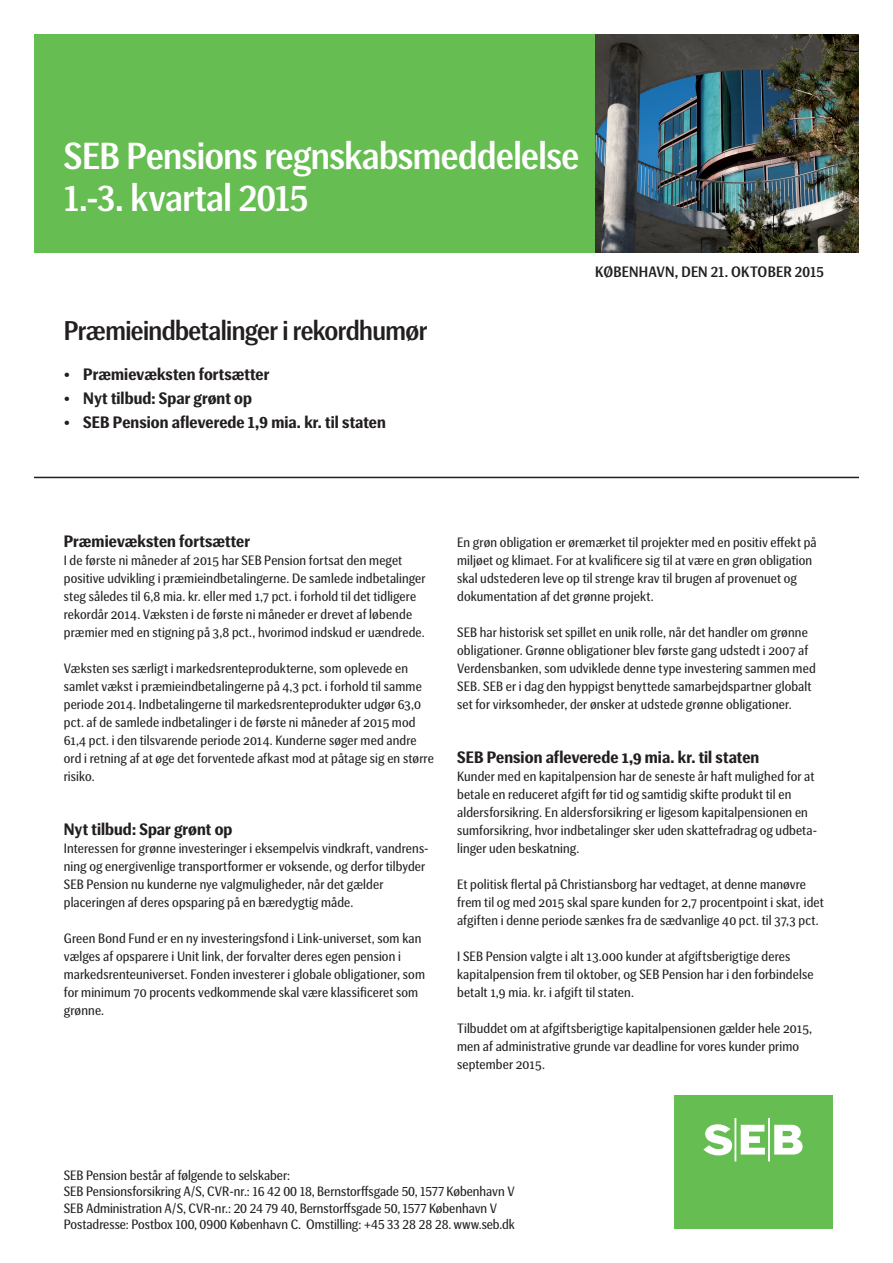
<style>
.page{position:relative;width:893px;height:1263px;background:#fff}
.page>*{position:absolute;margin:0;border:0;box-sizing:border-box;transform-origin:0 0}
.t1{font:500 37.5px/42px "SEB Basic";letter-spacing:-.015em;color:#fff}
.t2{font:500 27px "SEB Basic";letter-spacing:-.025em;color:#231f20}
.t3{font:700 16.5px "SEB Basic";letter-spacing:.005em;color:#231f20}
.t4{font:500 15px "SEB Basic";letter-spacing:.01em;color:#231f20}
.t5{font:13.5px/18px "SEB Basic";letter-spacing:.01em;color:#231f20}
</style>
<div class="page">
<hr style="left:34px;top:477px;width:825px;height:1px;background:#231f20">
<div style="left:674px;top:1095px;width:158px;height:134px;background:#66bd52"></div>
<svg style="left:703px;top:1118px;width:100px;height:43px"></svg>
<div style="left:34px;top:34px;width:561px;height:219px;background:#66bd52"></div>
<img style="left:595px;top:34px;width:264px;height:219px">
<h1 class="t1" style="left:64px;top:136px;width:517px">SEB Pensions regnskabsmeddelelse<br>1.-3. kvartal 2015</h1>
<h2 class="t2" style="left:64px;top:315px;width:365px">Præmieindbetalinger i rekordhumør</h2>
<p class="t3" style="left:64px;top:365px;width:207px">• Præmievæksten fortsætter</p>
<p class="t3" style="left:64px;top:389px;width:190px">• Nyt tilbud: Spar grønt op</p>
<p class="t3" style="left:64px;top:413px;width:323px">• SEB Pension afleverede 1,9 mia. kr. til staten</p>
<p class="t4" style="left:595px;top:263px;width:230px">KØBENHAVN, DEN 21. OKTOBER 2015</p>
<p class="t3" style="left:64px;top:532px;width:188px">Præmievæksten fortsætter</p>
<p class="t5" style="left:64px;top:551px;width:363px">I de første ni måneder af 2015 har SEB Pension fortsat den meget positive udvikling i præmieindbetalingerne. De samlede indbetalinger steg således til 6,8 mia. kr. eller med 1,7 pct. i forhold til det tidligere rekordår 2014. Væksten i de første ni måneder er drevet af løbende præmier med en stigning på 3,8 pct., hvorimod indskud er uændrede.</p>
<p class="t5" style="left:64px;top:659px;width:372px">Væksten ses særligt i markedsrenteprodukterne, som oplevede en samlet vækst i præmieindbetalingerne på 4,3 pct. i forhold til samme periode 2014. Indbetalingerne til markedsrenteprodukter udgør 63,0 pct. af de samlede indbetalinger i de første ni måneder af 2015 mod 61,4 pct. i den tilsvarende periode 2014. Kunderne søger med andre ord i retning af at øge det forventede afkast mod at påtage sig en større risiko.</p>
<p class="t3" style="left:64px;top:820px;width:170px">Nyt tilbud: Spar grønt op</p>
<p class="t5" style="left:64px;top:839px;width:366px">Interessen for grønne investeringer i eksempelvis vindkraft, vandrens&shy;ning og energivenlige transportformer er voksende, og derfor tilbyder SEB Pension nu kunderne nye valgmuligheder, når det gælder placeringen af deres opsparing på en bæredygtig måde.</p>
<p class="t5" style="left:64px;top:929px;width:363px">Green Bond Fund er en ny investeringsfond i Link-universet, som kan vælges af opsparere i Unit link, der forvalter deres egen pension i markedsrenteuniverset. Fonden investerer i globale obligationer, som for minimum 70 procents vedkommende skal være klassificeret som grønne.</p>
<p class="t5" style="left:457px;top:533px;width:361px">En grøn obligation er øremærket til projekter med en positiv effekt på miljøet og klimaet. For at kvalificere sig til at være en grøn obligation skal udstederen leve op til strenge krav til brugen af provenuet og dokumentation af det grønne projekt.</p>
<p class="t5" style="left:457px;top:623px;width:360px">SEB har historisk set spillet en unik rolle, når det handler om grønne obligationer. Grønne obligationer blev første gang udstedt i 2007 af Verdensbanken, som udviklede denne type investering sammen med SEB. SEB er i dag den hyppigst benyttede samarbejdspartner globalt set for virksomheder, der ønsker at udstede grønne obligationer.</p>
<p class="t3" style="left:457px;top:748px;width:304px">SEB Pension afleverede 1,9 mia. kr. til staten</p>
<p class="t5" style="left:457px;top:767px;width:362px">Kunder med en kapitalpension har de seneste år haft mulighed for at betale en reduceret afgift før tid og samtidig skifte produkt til en aldersforsikring. En aldersforsikring er ligesom kapitalpensionen en sumforsikring, hvor indbetalinger sker uden skattefradrag og udbeta&shy;linger uden beskatning.</p>
<p class="t5" style="left:457px;top:875px;width:368px">Et politisk flertal på Christiansborg har vedtaget, at denne manøvre frem til og med 2015 skal spare kunden for 2,7 procentpoint i skat, idet afgiften i denne periode sænkes fra de sædvanlige 40 pct. til 37,3 pct.</p>
<p class="t5" style="left:457px;top:947px;width:358px">I SEB Pension valgte i alt 13.000 kunder at afgiftsberigtige deres kapitalpension frem til oktober, og SEB Pension har i den forbindelse betalt 1,9 mia. kr. i afgift til staten.</p>
<p class="t5" style="left:457px;top:1019px;width:357px">Tilbuddet om at afgiftsberigtige kapitalpensionen gælder hele 2015, men af administrative grunde var deadline for vores kunder primo september 2015.</p>
<p class="t5" style="left:64px;top:1167px;width:452px;line-height:16.5px">SEB Pension består af følgende to selskaber:<br>SEB Pensionsforsikring A/S, CVR-nr.: 16 42 00 18, Bernstorffsgade 50, 1577 København V SEB Administration A/S, CVR-nr.: 20 24 79 40, Bernstorffsgade 50, 1577 København V Postadresse: Postbox 100, 0900 København C. Omstilling: +45 33 28 28 28. www.seb.dk</p>
</div>
